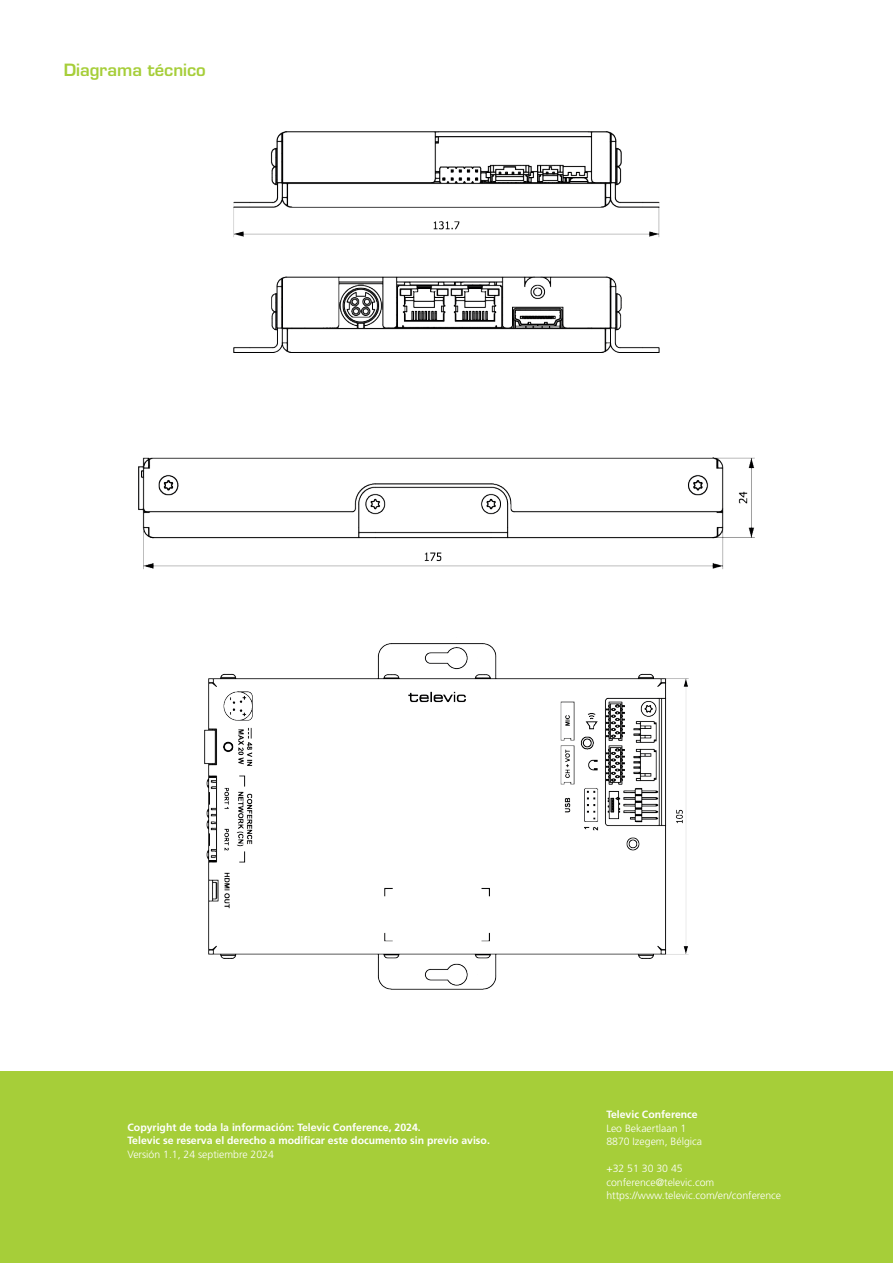
<style>
.page{position:relative;width:893px;height:1263px;background:#fff}
.page>*{position:absolute;margin:0;border:0;box-sizing:border-box;transform-origin:0 0}
.t1{font:600 16.5px "Eurostile LT Std";color:#a6ce39}
.t2{font:700 10.5px/13.5px "Frutiger LT Std";color:#fff}
.t3{font:300 10.5px/13.5px "Frutiger LT Std";color:#fff}
</style>
<div class="page">
<div style="left:0;top:1071px;width:893px;height:192px;background:#a6ce39"></div>
<img style="left:204px;top:643px;width:485px;height:346px">
<img style="left:234px;top:131px;width:425px;height:222px">
<img style="left:139px;top:458px;width:615px;height:111px">
<h1 class="t1" style="left:64px;top:60px;width:144px">Diagrama técnico</h1>
<p class="t2" style="left:128px;top:1120px;width:364px">Copyright de toda la información: Televic Conference, 2024.<br>Televic se reserva el derecho a modificar este documento sin previo aviso.</p>
<p class="t3" style="left:128px;top:1147px;width:148px">Versión 1.1, 24 septiembre 2024</p>
<p class="t2" style="left:606px;top:1108px;width:93px">Televic Conference</p>
<p class="t3" style="left:606px;top:1121px;width:97px">Leo Bekaertlaan 1<br>8870 Izegem, Bélgica</p>
<p class="t3" style="left:606px;top:1162px;width:176px">+32 51 30 30 45 conference@televic.com https://www.televic.com/en/conference</p>
</div>
